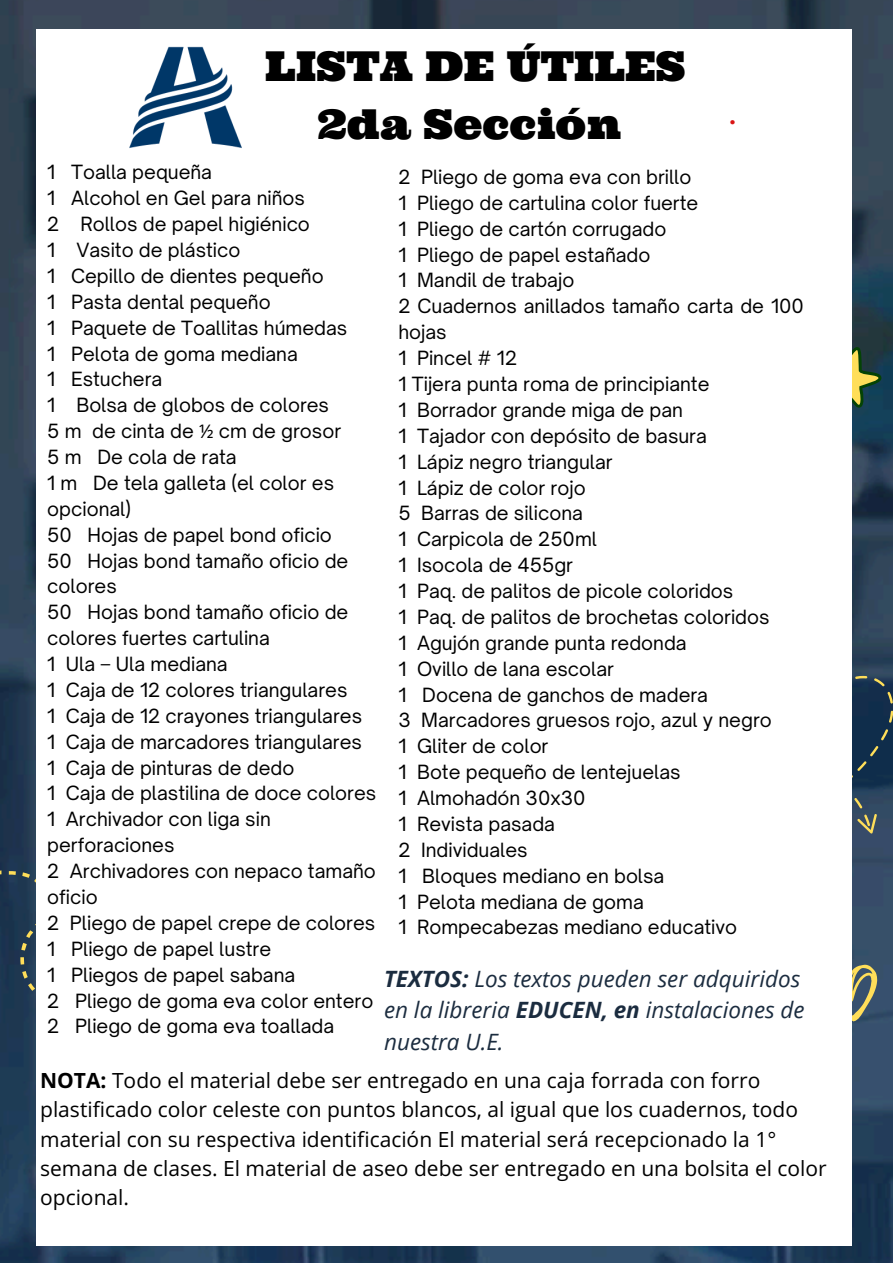
<style>
.page{position:relative;width:893px;height:1263px;background:#fff}
.page>*{position:absolute;margin:0;border:0;box-sizing:border-box;transform-origin:0 0}
.t1{font:41.25px/57.4px "Ultra";color:#000;text-align:center}
.t2{font:italic 22.5px/31.5px "Open Sans";color:#1b2c3f}
.t3{font:21px/29.2px "Open Sans Hebrew";color:#000}
.t4{font:18.75px/25.9px "Open Sauce One";color:#000}
.t5{font:17.25px "Ultra";color:#d91414}
.s1{font-family:"Noto Sans"}
.s2{font-weight:700}
</style>
<div class="page">
<img style="left:0;top:0;width:893px;height:1263px">
<svg style="left:0;top:786px;width:36px;height:235px;background:#233a50"></svg>
<svg style="left:851px;top:654px;width:42px;height:179px;background:#2c4357"></svg>
<svg style="left:851px;top:965px;width:26px;height:57px"></svg>
<svg style="left:851px;top:347px;width:31px;height:61px;background:#5c6f49"></svg>
<div style="left:36px;top:30px;width:815px;height:1216px;background:#fff"></div>
<img style="left:130px;top:46px;width:112px;height:102px">
<p class="t1" style="left:265px;top:37px;width:422px">LISTA DE ÚTILES<br>2da Sección</p>
<h1 class="t5" style="left:729px;top:107px;width:7px">.</h1>
<p class="t4" style="left:47px;top:159px;width:166px">1 Toalla pequeña</p>
<p class="t4" style="left:47px;top:185px;width:259px">1 Alcohol en Gel para niños</p>
<p class="t4" style="left:47px;top:211px;width:264px">2 Rollos de papel higiénico</p>
<p class="t4" style="left:47px;top:237px;width:195px">1 Vasito de plástico</p>
<p class="t4" style="left:47px;top:263px;width:278px">1 Cepillo de dientes pequeño</p>
<p class="t4" style="left:47px;top:289px;width:225px">1 Pasta dental pequeño</p>
<p class="t4" style="left:47px;top:315px;width:301px">1 Paquete de Toallitas húmedas</p>
<p class="t4" style="left:47px;top:340px;width:252px">1 Pelota de goma mediana</p>
<p class="t4" style="left:47px;top:366px;width:116px">1 Estuchera</p>
<p class="t4" style="left:47px;top:392px;width:283px">1 Bolsa de globos de colores</p>
<p class="t4" style="left:47px;top:418px;width:295px">5 m de cinta de <span class="s1">½</span> cm de grosor</p>
<p class="t4" style="left:47px;top:444px;width:191px">5 m De cola de rata</p>
<p class="t4" style="left:47px;top:470px;width:288px">1 m De tela galleta (el color es opcional)</p>
<p class="t4" style="left:47px;top:522px;width:286px">50 Hojas de papel bond oficio</p>
<p class="t4" style="left:47px;top:547px;width:303px">50 Hojas bond tamaño oficio de colores</p>
<p class="t4" style="left:47px;top:599px;width:303px">50 Hojas bond tamaño oficio de colores fuertes cartulina</p>
<p class="t4" style="left:47px;top:651px;width:182px">1 Ula – Ula mediana</p>
<p class="t4" style="left:47px;top:677px;width:302px">1 Caja de 12 colores triangulares</p>
<p class="t4" style="left:47px;top:703px;width:316px">1 Caja de 12 crayones triangulares</p>
<p class="t4" style="left:47px;top:729px;width:316px">1 Caja de marcadores triangulares</p>
<p class="t4" style="left:47px;top:754px;width:248px">1 Caja de pinturas de dedo</p>
<p class="t4" style="left:47px;top:780px;width:330px">1 Caja de plastilina de doce colores</p>
<p class="t4" style="left:47px;top:806px;width:225px">1 Archivador con liga sin perforaciones</p>
<p class="t4" style="left:47px;top:858px;width:330px">2 Archivadores con nepaco tamaño oficio</p>
<p class="t4" style="left:47px;top:910px;width:329px">2 Pliego de papel crepe de colores</p>
<p class="t4" style="left:47px;top:936px;width:225px">1 Pliego de papel lustre</p>
<p class="t4" style="left:47px;top:961px;width:249px">1 Pliegos de papel sabana</p>
<p class="t4" style="left:47px;top:987px;width:327px">2 Pliego de goma eva color entero</p>
<p class="t4" style="left:47px;top:1013px;width:288px">2 Pliego de goma eva toallada</p>
<p class="t4" style="left:398px;top:164px;width:294px">2 Pliego de goma eva con brillo</p>
<p class="t4" style="left:398px;top:190px;width:301px">1 Pliego de cartulina color fuerte</p>
<p class="t4" style="left:398px;top:216px;width:269px">1 Pliego de cartón corrugado</p>
<p class="t4" style="left:398px;top:241px;width:253px">1 Pliego de papel estañado</p>
<p class="t4" style="left:398px;top:267px;width:177px">1 Mandil de trabajo</p>
<p class="t4" style="left:398px;top:293px;width:407px">2 Cuadernos anillados tamaño carta de 100 hojas</p>
<p class="t4" style="left:398px;top:345px;width:120px">1 Pincel # 12</p>
<p class="t4" style="left:398px;top:371px;width:312px">1 Tijera punta roma de principiante</p>
<p class="t4" style="left:398px;top:397px;width:286px">1 Borrador grande miga de pan</p>
<p class="t4" style="left:398px;top:423px;width:310px">1 Tajador con depósito de basura</p>
<p class="t4" style="left:398px;top:448px;width:216px">1 Lápiz negro triangular</p>
<p class="t4" style="left:398px;top:474px;width:189px">1 Lápiz de color rojo</p>
<p class="t4" style="left:398px;top:500px;width:186px">5 Barras de silicona</p>
<p class="t4" style="left:398px;top:526px;width:200px">1 Carpicola de 250ml</p>
<p class="t4" style="left:398px;top:552px;width:176px">1 Isocola de 455gr</p>
<p class="t4" style="left:398px;top:578px;width:336px">1 Paq. de palitos de picole coloridos</p>
<p class="t4" style="left:398px;top:604px;width:373px">1 Paq. de palitos de brochetas coloridos</p>
<p class="t4" style="left:398px;top:630px;width:290px">1 Agujón grande punta redonda</p>
<p class="t4" style="left:398px;top:655px;width:217px">1 Ovillo de lana escolar</p>
<p class="t4" style="left:398px;top:681px;width:311px">1 Docena de ganchos de madera</p>
<p class="t4" style="left:398px;top:707px;width:375px">3 Marcadores gruesos rojo, azul y negro</p>
<p class="t4" style="left:398px;top:733px;width:151px">1 Gliter de color</p>
<p class="t4" style="left:398px;top:759px;width:284px">1 Bote pequeño de lentejuelas</p>
<p class="t4" style="left:398px;top:785px;width:188px">1 Almohadón 30x30</p>
<p class="t4" style="left:398px;top:811px;width:158px">1 Revista pasada</p>
<p class="t4" style="left:398px;top:837px;width:131px">2 Individuales</p>
<p class="t4" style="left:398px;top:862px;width:267px">1 Bloques mediano en bolsa</p>
<p class="t4" style="left:398px;top:888px;width:247px">1 Pelota mediana de goma</p>
<p class="t4" style="left:398px;top:914px;width:340px">1 Rompecabezas mediano educativo</p>
<p class="t2" style="left:384px;top:962px;width:422px"><span class="s2">TEXTOS:</span> Los textos pueden ser adquiridos en la libreria <span class="s2">EDUCEN, en</span> instalaciones de nuestra U.E.</p>
<p class="t3" style="left:40px;top:1065px;width:788px"><span class="s2">NOTA:</span> Todo el material debe ser entregado en una caja forrada con forro plastificado color celeste con puntos blancos, al igual que los cuadernos, todo material con su respectiva identificación El material será recepcionado la 1° semana de clases. El material de aseo debe ser entregado en una bolsita el color opcional.</p>
</div>
